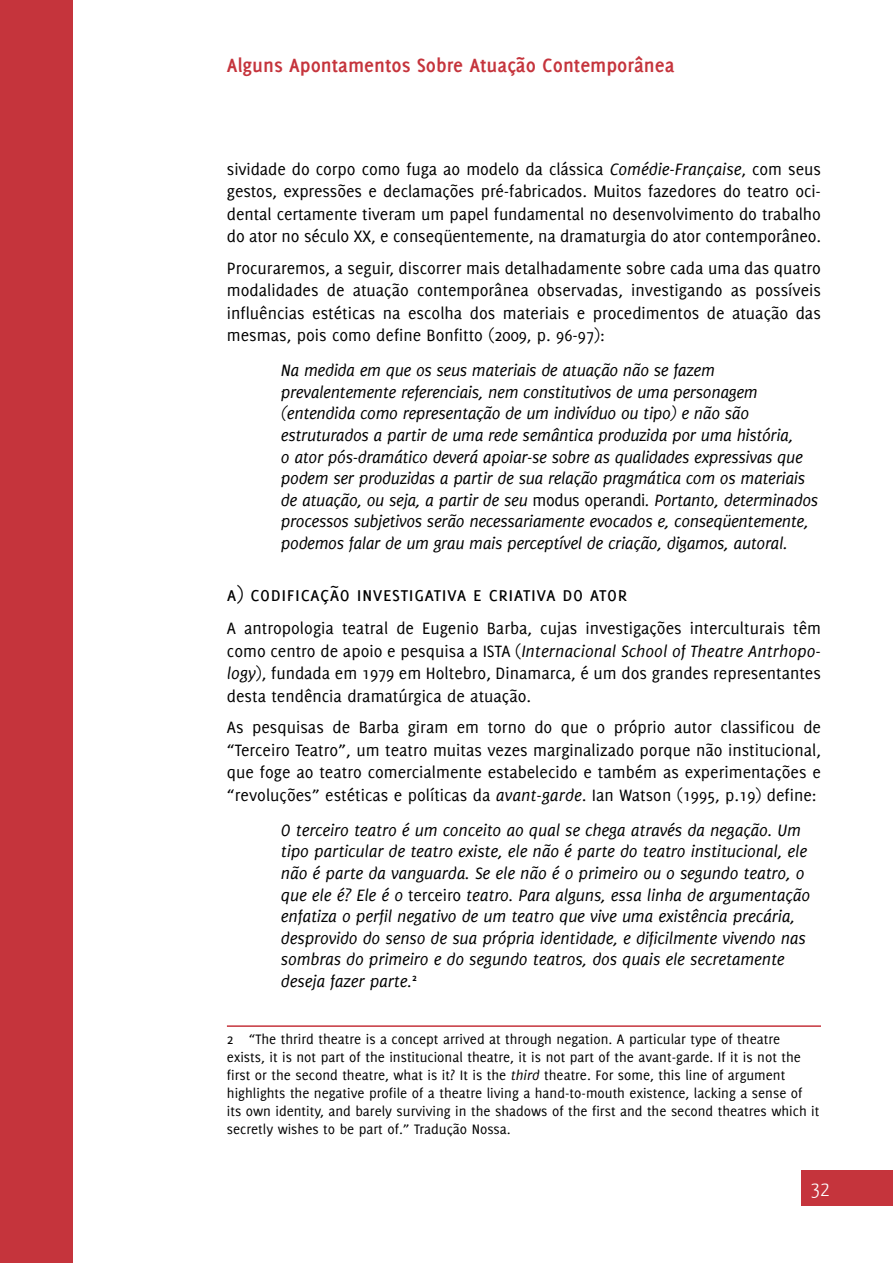
<style>
.page{position:relative;width:893px;height:1263px;background:#fff}
.page>*{position:absolute;margin:0;border:0;box-sizing:border-box;transform-origin:0 0}
.t1{font:700 21px "Delicious";color:#c5343c}
.t2{font:21px "Delicious Small Caps";color:#000}
.t3{font:300 21px "Yanone Kaffeesatz";color:#fff}
.t4{font:18px/22.5px "Delicious";color:#000;text-align:justify}
.t5{font:italic 18px/21.6px "Delicious";letter-spacing:-.02em;color:#000}
.t6{font:15px/18px "Delicious";color:#000}
.s1{font-style:italic}
.s2{font-style:normal}
</style>
<div class="page">
<div style="left:802px;top:1170px;width:91px;height:36px;background:#c5343c"></div>
<div style="left:0;top:0;width:72px;height:1263px;background:#c5343c"></div>
<hr style="left:227px;top:1025px;width:594px;height:2px;background:#c5343c">
<p class="t1" style="left:227px;top:53px;width:449px">Alguns Apontamentos Sobre Atuação Contemporânea</p>
<p class="t4" style="left:227px;top:157px;width:596px">sividade do corpo como fuga ao modelo da clássica <span class="s1">Comédie-Française</span>, com seus gestos, expressões e declamações pré-fabricados. Muitos fazedores do teatro oci&shy;dental certamente tiveram um papel fundamental no desenvolvimento do trabalho do ator no século XX, e conseqüentemente, na dramaturgia do ator contemporâneo.</p>
<p class="t4" style="left:227px;top:256px;width:596px">Procuraremos, a seguir, discorrer mais detalhadamente sobre cada uma das quatro modalidades de atuação contemporânea observadas, investigando as possíveis influências estéticas na escolha dos materiais e procedimentos de atuação das mesmas, pois como define Bonfitto (2009, p. 96-97):</p>
<p class="t5" style="left:281px;top:359px;width:539px">Na medida em que os seus materiais de atuação não se fazem prevalentemente referenciais, nem constitutivos de uma personagem (entendida como representação de um indivíduo ou tipo) e não são estruturados a partir de uma rede semântica produzida por uma história,<br>o ator pós-dramático deverá apoiar-se sobre as qualidades expressivas que podem ser produzidas a partir de sua relação pragmática com os materiais de atuação, ou seja, a partir de seu <span class="s2">modus operandi</span>. Portanto, determinados processos subjetivos serão necessariamente evocados e, conseqüentemente, podemos falar de um grau mais perceptível de criação, digamos, autoral.</p>
<p class="t2" style="left:227px;top:582px;width:402px">a) codificação investigativa e criativa do ator</p>
<p class="t4" style="left:227px;top:617px;width:596px">A antropologia teatral de Eugenio Barba, cujas investigações interculturais têm como centro de apoio e pesquisa a ISTA (<span class="s1">Internacional School of Theatre Antrhopo&shy;logy</span>), fundada em 1979 em Holtebro, Dinamarca, é um dos grandes representantes desta tendência dramatúrgica de atuação.</p>
<p class="t4" style="left:227px;top:716px;width:596px">As pesquisas de Barba giram em torno do que o próprio autor classificou de “Terceiro Teatro”, um teatro muitas vezes marginalizado porque não institucional, que foge ao teatro comercialmente estabelecido e também as experimentações e “revoluções” estéticas e políticas da <span class="s1">avant-garde</span>. Ian Watson (1995, p.19) define:</p>
<p class="t5" style="left:281px;top:819px;width:531px">O terceiro teatro é um conceito ao qual se chega através da negação. Um tipo particular de teatro existe, ele não é parte do teatro institucional, ele não é parte da vanguarda. Se ele não é o primeiro ou o segundo teatro, o que ele é? Ele é o <span class="s2">terceiro</span> teatro. Para alguns, essa linha de argumentação enfatiza o perfil negativo de um teatro que vive uma existência precária, desprovido do senso de sua própria identidade, e dificilmente vivendo nas sombras do primeiro e do segundo teatros, dos quais ele secretamente deseja fazer parte.<sup>2</sup></p>
<p class="t6" style="left:227px;top:1030px;width:594px">2 “The thrird theatre is a concept arrived at through negation. A particular type of theatre exists, it is not part of the institucional theatre, it is not part of the avant-garde. If it is not the first or the second theatre, what is it? It is the <span class="s1">third</span> theatre. For some, this line of argument highlights the negative profile of a theatre living a hand-to-mouth existence, lacking a sense of its own identity, and barely surviving in the shadows of the first and the second theatres which it secretly wishes to be part of.” Tradução Nossa.</p>
<p class="t3" style="left:811px;top:1175px;width:20px">32</p>
</div>
